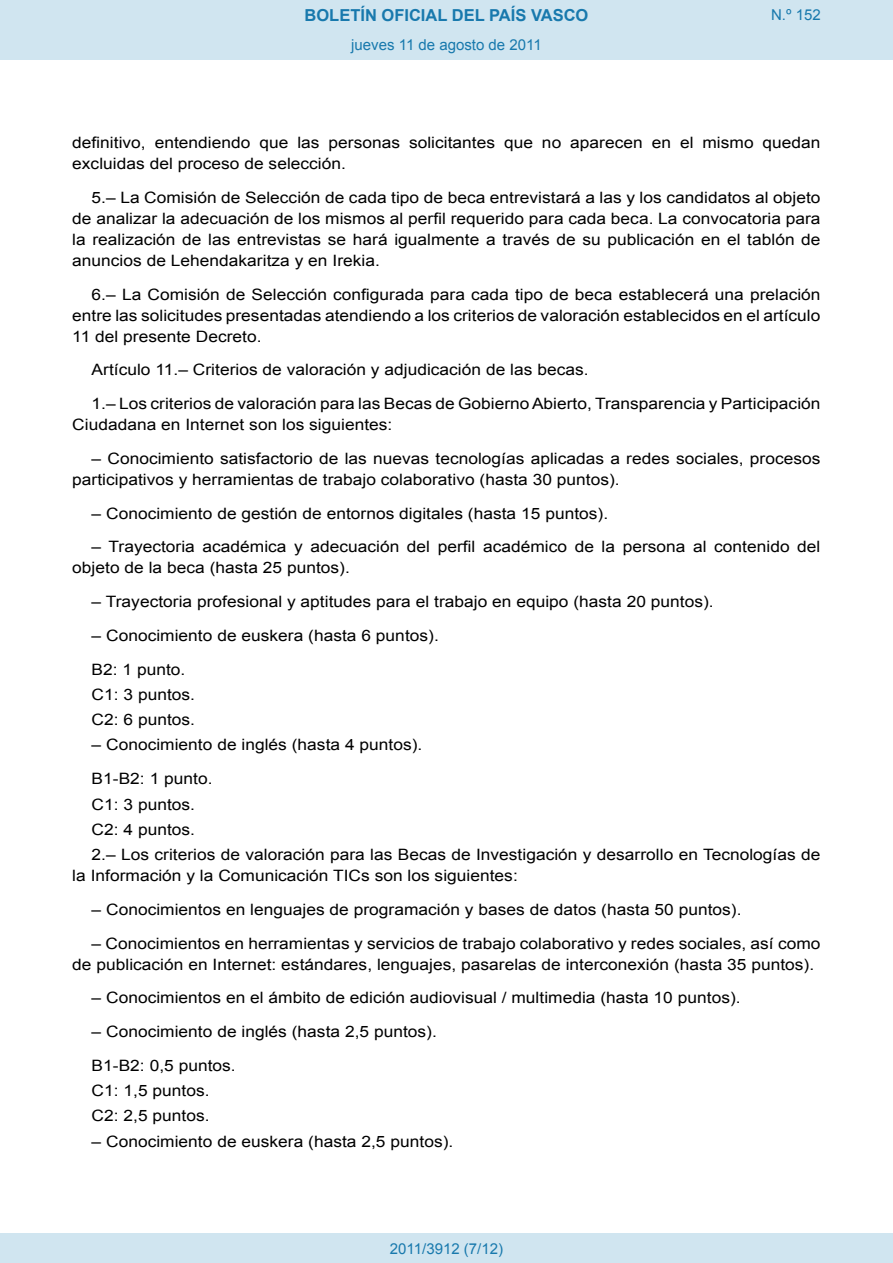
<style>
.page{position:relative;width:893px;height:1263px;background:#fff}
.page>*{position:absolute;margin:0;border:0;box-sizing:border-box;transform-origin:0 0}
.t1{font:700 16.5px "Arial";color:#1879ad}
.BOPVDetalle{font:15.6px/21px "Arial";color:#000;scale:1.11 1}
.BOPVLista{font:15.6px "Arial";color:#000;scale:1.11 1}
.Paginacion_Centro{font:15px "Arial";color:#1879ad}
</style>
<div class="page">
<div style="left:0;top:0;width:893px;height:60px;background:#d0e5f0"></div>
<div style="left:0;top:1233px;width:893px;height:30px;background:#d0e5f0"></div>
<p class="t1" style="left:305px;top:4px;width:285px">BOLETÍN OFICIAL DEL PAÍS VASCO</p>
<p class="Paginacion_Centro" style="left:351px;top:35px;width:192px">jueves 11 de agosto de 2011</p>
<p class="Paginacion_Centro" style="left:771px;top:5px;width:51px">N.º 152</p>
<p class="BOPVDetalle" style="left:72px;top:132px;width:676px">definitivo, entendiendo que las personas solicitantes que no aparecen en el mismo quedan excluidas del proceso de selección.</p>
<p class="BOPVDetalle" style="left:72px;top:187px;width:676px;text-align:justify;text-indent:19px">5.– La Comisión de Selección de cada tipo de beca entrevistará a las y los candidatos al objeto de analizar la adecuación de los mismos al perfil requerido para cada beca. La convocatoria para la realización de las entrevistas se hará igualmente a través de su publicación en el tablón de anuncios de Lehendakaritza y en Irekia.</p>
<p class="BOPVDetalle" style="left:72px;top:284px;width:676px;text-align:justify;text-indent:19px">6.– La Comisión de Selección configurada para cada tipo de beca establecerá una prelación entre las solicitudes presentadas atendiendo a los criterios de valoración establecidos en el artículo 11 del presente Decreto.</p>
<p class="BOPVDetalle" style="left:92px;top:360px;width:449px">Artículo 11.– Criterios de valoración y adjudicación de las becas.</p>
<p class="BOPVDetalle" style="left:72px;top:393px;width:676px;text-indent:19px">1.– Los criterios de valoración para las Becas de Gobierno Abierto, Transparencia y Participación<br>Ciudadana en Internet son los siguientes:</p>
<p class="BOPVDetalle" style="left:72px;top:448px;width:676px;text-indent:19px">– Conocimiento satisfactorio de las nuevas tecnologías aplicadas a redes sociales, procesos participativos y herramientas de trabajo colaborativo (hasta 30 puntos).</p>
<p class="BOPVDetalle" style="left:92px;top:503px;width:467px">– Conocimiento de gestión de entornos digitales (hasta 15 puntos).</p>
<p class="BOPVDetalle" style="left:72px;top:537px;width:675px;text-indent:19px">– Trayectoria académica y adecuación del perfil académico de la persona al contenido del objeto de la beca (hasta 25 puntos).</p>
<p class="BOPVDetalle" style="left:92px;top:591px;width:562px">– Trayectoria profesional y aptitudes para el trabajo en equipo (hasta 20 puntos).</p>
<p class="BOPVDetalle" style="left:92px;top:625px;width:314px">– Conocimiento de euskera (hasta 6 puntos).</p>
<p class="BOPVLista" style="left:92px;top:659px;width:86px">B2: 1 punto.</p>
<p class="BOPVLista" style="left:92px;top:684px;width:95px">C1: 3 puntos.</p>
<p class="BOPVLista" style="left:92px;top:709px;width:95px">C2: 6 puntos.</p>
<p class="BOPVDetalle" style="left:92px;top:735px;width:299px">– Conocimiento de inglés (hasta 4 puntos).</p>
<p class="BOPVLista" style="left:92px;top:768px;width:110px">B1-B2: 1 punto.</p>
<p class="BOPVLista" style="left:92px;top:794px;width:95px">C1: 3 puntos.</p>
<p class="BOPVLista" style="left:92px;top:819px;width:95px">C2: 4 puntos.</p>
<p class="BOPVDetalle" style="left:72px;top:844px;width:675px;text-indent:19px">2.– Los criterios de valoración para las Becas de Investigación y desarrollo en Tecnologías de la Información y la Comunicación TICs son los siguientes:</p>
<p class="BOPVDetalle" style="left:92px;top:899px;width:587px">– Conocimientos en lenguajes de programación y bases de datos (hasta 50 puntos).</p>
<p class="BOPVDetalle" style="left:72px;top:933px;width:676px;text-indent:19px">– Conocimientos en herramientas y servicios de trabajo colaborativo y redes sociales, así como de publicación en Internet: estándares, lenguajes, pasarelas de interconexión (hasta 35 puntos).</p>
<p class="BOPVDetalle" style="left:92px;top:987px;width:586px">– Conocimientos en el ámbito de edición audiovisual / multimedia (hasta 10 puntos).</p>
<p class="BOPVDetalle" style="left:92px;top:1021px;width:313px">– Conocimiento de inglés (hasta 2,5 puntos).</p>
<p class="BOPVLista" style="left:92px;top:1055px;width:131px">B1-B2: 0,5 puntos.</p>
<p class="BOPVLista" style="left:92px;top:1080px;width:108px">C1: 1,5 puntos.</p>
<p class="BOPVLista" style="left:92px;top:1105px;width:108px">C2: 2,5 puntos.</p>
<p class="BOPVDetalle" style="left:92px;top:1131px;width:327px">– Conocimiento de euskera (hasta 2,5 puntos).</p>
<p class="Paginacion_Centro" style="left:390px;top:1238px;width:115px">2011/3912 (7/12)</p>
</div>
